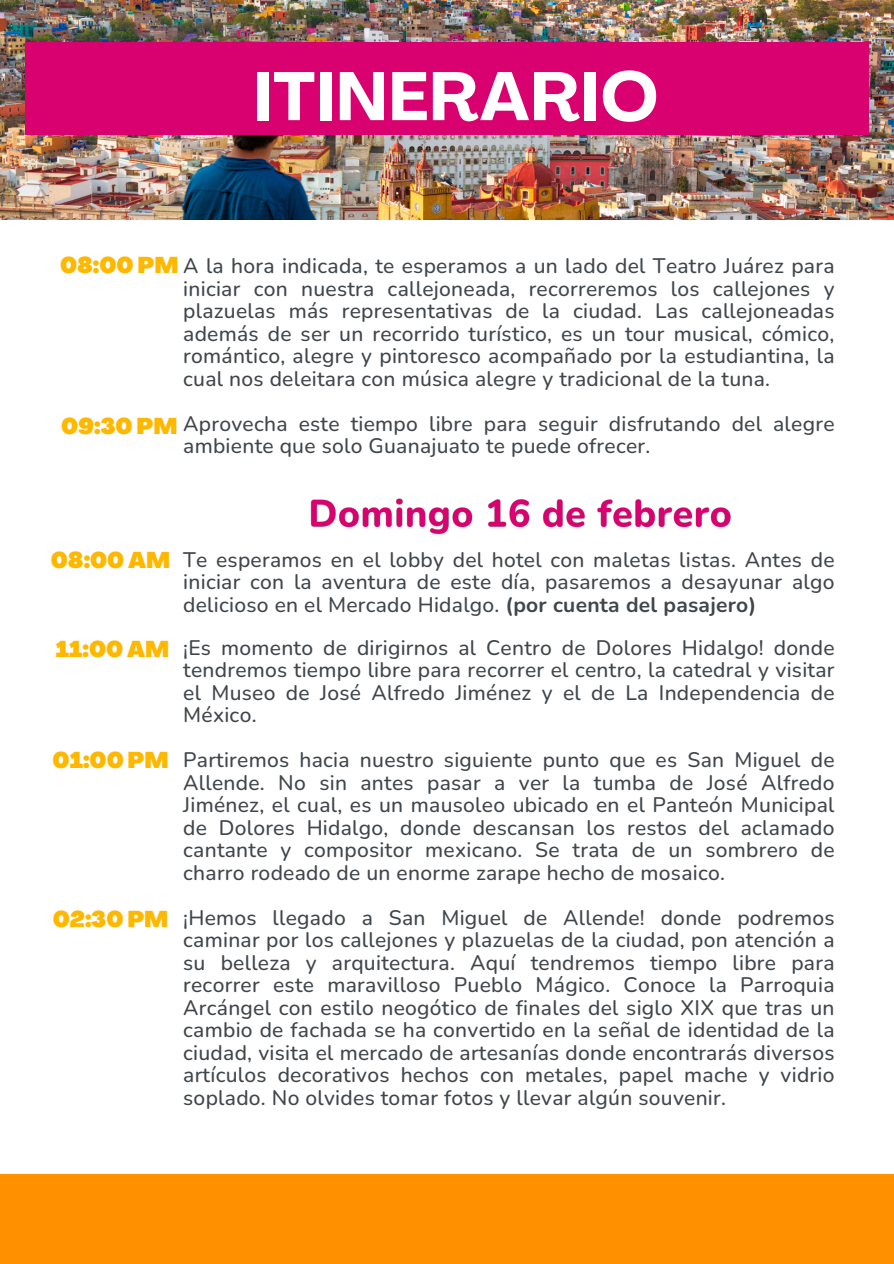
<style>
.page{position:relative;width:894px;height:1264px;background:#fff}
.page>*{position:absolute;margin:0;border:0;box-sizing:border-box;transform-origin:0 0}
.t1{font:700 67.5px "Agrandir";letter-spacing:.015em;color:#fff}
.t2{font:900 22.5px "Agrandir";color:#ffb800}
.t3{font:500 21px/22.5px "Nunito";letter-spacing:.015em;color:#41464b;text-align:justify}
.s1{font-family:"Agrandir";font-weight:900;font-size:22.5px;color:#ffb800}
.s2{font-weight:700}
</style>
<div class="page">
<img style="left:0;top:0;width:893px;height:219px">
<div style="left:0;top:1174px;width:893px;height:89px;background:#ff9100"></div>
<div style="left:25px;top:42px;width:843px;height:93px;background:#d9006f"></div>
<img style="left:310px;top:498px;width:421px;height:38px">
<p class="t1" style="left:253px;top:69px;width:406px">ITINERARIO</p>
<h1 class="t3" style="left:183px;top:255px;width:652px;text-indent:-123px"><span class="s1">08:00 PM</span> A la hora indicada, te esperamos a un lado del Teatro Juárez para iniciar con nuestra callejoneada, recorreremos los callejones y plazuelas más representativas de la ciudad. Las callejoneadas además de ser un recorrido turístico, es un tour musical, cómico, romántico, alegre y pintoresco acompañado por la estudiantina, la cual nos deleitara con música alegre y tradicional de la tuna.</h1>
<h3 class="t3" style="left:183px;top:412px;width:652px">Aprovecha este tiempo libre para seguir disfrutando del alegre ambiente que solo Guanajuato te puede ofrecer.</h3>
<h3 class="t2" style="left:61px;top:417px;width:118px">09:30 PM</h3>
<h3 class="t2" style="left:51px;top:551px;width:121px">08:00 AM</h3>
<h3 class="t2" style="left:56px;top:639px;width:115px">11:00 AM</h3>
<h3 class="t2" style="left:53px;top:751px;width:117px">01:00 PM</h3>
<h3 class="t2" style="left:53px;top:909px;width:117px">02:30 PM</h3>
<p class="t3" style="left:183px;top:548px;width:652px">Te esperamos en el lobby del hotel con maletas listas. Antes de iniciar con la aventura de este día, pasaremos a desayunar algo delicioso en el Mercado Hidalgo. <span class="s2">(por cuenta del pasajero)</span></p>
<p class="t3" style="left:183px;top:636px;width:652px">¡Es momento de dirigirnos al Centro de Dolores Hidalgo! donde tendremos tiempo libre para recorrer el centro, la catedral y visitar el Museo de José Alfredo Jiménez y el de La Independencia de México.</p>
<p class="t3" style="left:183px;top:749px;width:652px">Partiremos hacia nuestro siguiente punto que es San Miguel de Allende. No sin antes pasar a ver la tumba de José Alfredo Jiménez, el cual, es un mausoleo ubicado en el Panteón Municipal de Dolores Hidalgo, donde descansan los restos del aclamado cantante y compositor mexicano. Se trata de un sombrero de charro rodeado de un enorme zarape hecho de mosaico.</p>
<p class="t3" style="left:183px;top:906px;width:652px">¡Hemos llegado a San Miguel de Allende! donde podremos caminar por los callejones y plazuelas de la ciudad, pon atención a su belleza y arquitectura. Aquí tendremos tiempo libre para recorrer este maravilloso Pueblo Mágico. Conoce la Parroquia Arcángel con estilo neogótico de finales del siglo XIX que tras un cambio de fachada se ha convertido en la señal de identidad de la ciudad, visita el mercado de artesanías donde encontrarás diversos artículos decorativos hechos con metales, papel mache y vidrio soplado. No olvides tomar fotos y llevar algún souvenir.</p>
</div>
